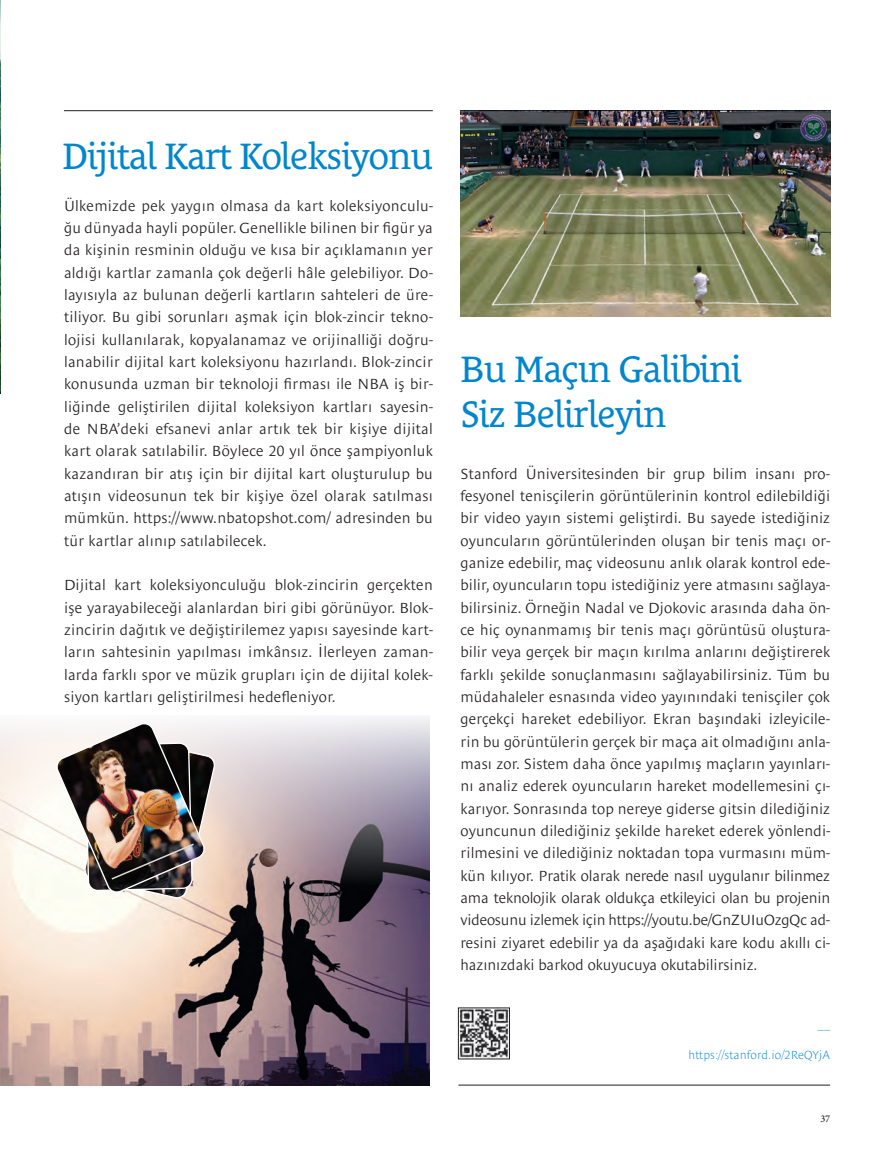
<style>
.page{position:relative;width:895px;height:1170px;background:#fff}
.page>*{position:absolute;margin:0;border:0;box-sizing:border-box;transform-origin:0 0}
.t1{font:37.5px/45px "Le Monde Courrier Pro";letter-spacing:-.025em;color:#0086cc}
.t2{font:300 15px/22.4px "Le Monde Sans Pro";letter-spacing:.02em;color:#231f20;text-align:justify}
.t3{font:300 expanded 12px "Le Monde Sans Pro";letter-spacing:.01em;color:#0086cc}
.t4{font:500 10.35px "Minion Pro";color:#231f20}
</style>
<div class="page">
<img style="left:0;top:1px;width:1px;height:392px">
<hr style="left:458px;top:1084px;width:371px;height:1px;background:#231f20">
<img style="left:460px;top:110px;width:369px;height:207px">
<img style="left:460px;top:1009px;width:47px;height:48px">
<div style="left:458px;top:1007px;width:51px;height:52px;border:1px solid #231f20"></div>
<hr style="left:64px;top:110px;width:368px;height:1px;background:#231f20">
<img style="left:0;top:717px;width:429px;height:368px">
<img style="left:56px;top:722px;width:159px;height:176px">
<h1 class="t1" style="left:62px;top:129px;width:371px">Dijital Kart Koleksiyonu</h1>
<p class="t2" style="left:64px;top:193px;width:370px">Ülkemizde pek yaygın olmasa da kart koleksiyonculu&shy;ğu dünyada hayli popüler. Genellikle bilinen bir figür ya da kişinin resminin olduğu ve kısa bir açıklamanın yer aldığı kartlar zamanla çok değerli hâle gelebiliyor. Do&shy;layısıyla az bulunan değerli kartların sahteleri de üre&shy;tiliyor. Bu gibi sorunları aşmak için blok-zincir tekno&shy;lojisi kullanılarak, kopyalanamaz ve orijinalliği doğru&shy;lanabilir dijital kart koleksiyonu hazırlandı. Blok-zincir konusunda uzman bir teknoloji firması ile NBA iş bir&shy;liğinde geliştirilen dijital koleksiyon kartları sayesin&shy;de NBA’deki efsanevi anlar artık tek bir kişiye dijital kart olarak satılabilir. Böylece 20 yıl önce şampiyonluk kazandıran bir atış için bir dijital kart oluşturulup bu atışın videosunun tek bir kişiye özel olarak satılması mümkün. https://www.nbatopshot.com/ adresinden bu tür kartlar alınıp satılabilecek.</p>
<p class="t2" style="left:64px;top:572px;width:370px">Dijital kart koleksiyonculuğu blok-zincirin gerçekten işe yarayabileceği alanlardan biri gibi görünüyor. Blok&shy;zincirin dağıtık ve değiştirilemez yapısı sayesinde kart&shy;ların sahtesinin yapılması imkânsız. İlerleyen zaman&shy;larda farklı spor ve müzik grupları için de dijital kolek&shy;siyon kartları geliştirilmesi hedefleniyor.</p>
<h1 class="t1" style="left:460px;top:342px;width:283px">Bu Maçın Galibini<br>Siz Belirleyin</h1>
<p class="t2" style="left:460px;top:460px;width:371px">Stanford Üniversitesinden bir grup bilim insanı pro&shy;fesyonel tenisçilerin görüntülerinin kontrol edilebildiği bir video yayın sistemi geliştirdi. Bu sayede istediğiniz oyuncuların görüntülerinden oluşan bir tenis maçı or&shy;ganize edebilir, maç videosunu anlık olarak kontrol ede&shy;bilir, oyuncuların topu istediğiniz yere atmasını sağlaya&shy;bilirsiniz. Örneğin Nadal ve Djokovic arasında daha ön&shy;ce hiç oynanmamış bir tenis maçı görüntüsü oluştura&shy;bilir veya gerçek bir maçın kırılma anlarını değiştirerek farklı şekilde sonuçlanmasını sağlayabilirsiniz. Tüm bu müdahaleler esnasında video yayınındaki tenisçiler çok gerçekçi hareket edebiliyor. Ekran başındaki izleyicile&shy;rin bu görüntülerin gerçek bir maça ait olmadığını anla&shy;ması zor. Sistem daha önce yapılmış maçların yayınları&shy;nı analiz ederek oyuncuların hareket modellemesini çı&shy;karıyor. Sonrasında top nereye giderse gitsin dilediğiniz oyuncunun dilediğiniz şekilde hareket ederek yönlendi&shy;rilmesini ve dilediğiniz noktadan topa vurmasını müm&shy;kün kılıyor. Pratik olarak nerede nasıl uygulanır bilinmez ama teknolojik olarak oldukça etkileyici olan bu projenin videosunu izlemek için https://youtu.be/GnZUIuOzgQc ad&shy;resini ziyaret edebilir ya da aşağıdaki kare kodu akıllı ci&shy;hazınızdaki barkod okuyucuya okutabilirsiniz.</p>
<p class="t3" style="left:817px;top:1015px;width:14px">__</p>
<p class="t3" style="left:688px;top:1045px;width:143px">https://stanford.io/2ReQYjA</p>
<p class="t4" style="left:819px;top:1111px;width:11px">37</p>
</div>
